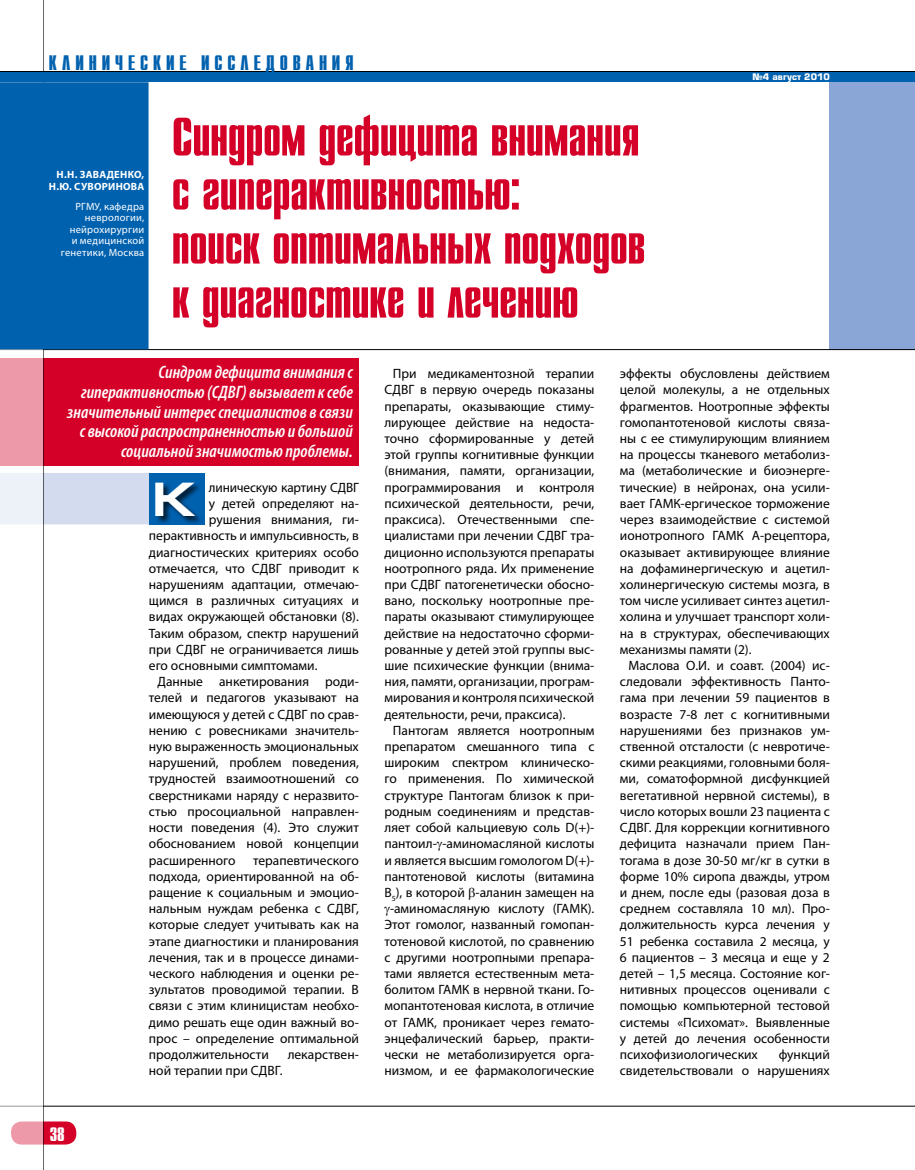
<style>
.page{position:relative;width:915px;height:1170px;background:#fff}
.page>*{position:absolute;margin:0;border:0;box-sizing:border-box;transform-origin:0 0}
.t1{font:54px/54px "Star C";color:#d40028}
.t2{font:700 48px "Europe Ext";color:#fff}
.t3{font:21px "Star C";letter-spacing:.235em;color:#0061af}
.t4{font:19.5px "Star C";color:#fff}
.t5{font:italic 600 condensed 18px/19.8px "Myriad Pro";color:#fff;text-align:right}
.t6{font:13.5px/16.2px "Myriad Pro";color:#000;text-align:justify}
.t7{font:10.5px/11.6px "Myriad Pro";letter-spacing:.025em;color:#fff;text-align:right}
.t8{font:700 10.5px/11.6px "Myriad Pro";letter-spacing:.03em;color:#fff;text-align:right}
.t9{font:700 8.85px "Europe";color:#fff}
</style>
<div class="page">
<hr style="left:0;top:1105px;width:914px;height:1px;background:#000">
<div style="left:829px;top:81px;width:85px;height:269px;background:#8aa6d6"></div>
<div style="left:11px;top:1121px;width:65px;height:23px;background:#d40028;border-radius:11px"></div>
<hr style="left:0;top:349px;width:914px;height:1px;background:#000">
<div style="left:0;top:358px;width:359px;height:108px;background:#d40028"></div>
<div style="left:44px;top:473px;width:105px;height:51px;background:#d3dcef"></div>
<div style="left:149px;top:473px;width:55px;height:51px;background:#0061af"></div>
<div style="left:155px;top:482px;width:48px;height:42px;background:#000;opacity:.7"></div>
<svg style="left:0;top:0;width:44px;height:1169px"></svg>
<div style="left:0;top:82px;width:148px;height:267px;background:#0061af"></div>
<hr style="left:0;top:71px;width:914px;height:2px;background:#000">
<div style="left:0;top:72px;width:914px;height:10px;background:#0061af"></div>
<h3 class="t3" style="left:49px;top:52px;width:306px">клинические исс ледования</h3>
<p class="t8" style="left:49px;top:168px;width:97px">Н.Н. Заваденко,<br>Н.Ю. Суворинова</p>
<p class="t7" style="left:61px;top:200px;width:85px">РГМУ, кафедра неврологии, нейрохирургии<br>и медицинской генетики, Москва</p>
<h1 class="t1" style="left:172px;top:111px;width:474px">Синдром дефицита внимания с гиперактивностью:<br>поиск оптимальных подходов к диагностике и лечению</h1>
<p class="t9" style="left:752px;top:72px;width:79px">№4 август 2010</p>
<h3 class="t5" style="left:67px;top:362px;width:287px">Синдром дефицита внимания с гиперактивностью (СДВГ) вызывает к себе значительный интерес специалистов в связи с высокой распространенностью и большой социальной значимостью проблемы.</h3>
<h2 class="t2" style="left:152px;top:472px;width:45px">К</h2>
<p class="t6" style="left:209px;top:479px;width:151px">линическую картину СДВГ</p>
<p class="t6" style="left:209px;top:495px;width:151px">у детей определяют на-</p>
<p class="t6" style="left:209px;top:511px;width:151px">рушения внимания, ги-</p>
<p class="t6" style="left:149px;top:527px;width:211px">перактивность и импульсивность, в</p>
<p class="t6" style="left:149px;top:543px;width:211px">диагностических критериях особо</p>
<p class="t6" style="left:149px;top:560px;width:211px">отмечается, что СДВГ приводит к</p>
<p class="t6" style="left:149px;top:576px;width:211px">нарушениям адаптации, отмечаю-</p>
<p class="t6" style="left:149px;top:592px;width:211px">щимся в различных ситуациях и</p>
<p class="t6" style="left:149px;top:608px;width:211px">видах окружающей обстановки (8).</p>
<p class="t6" style="left:149px;top:624px;width:211px">Таким образом, спектр нарушений</p>
<p class="t6" style="left:149px;top:641px;width:211px">при СДВГ не ограничивается лишь</p>
<p class="t6" style="left:149px;top:657px;width:170px">его основными симптомами.</p>
<p class="t6" style="left:157px;top:673px;width:203px">Данные анкетирования роди-</p>
<p class="t6" style="left:149px;top:689px;width:211px">телей и педагогов указывают на</p>
<p class="t6" style="left:149px;top:705px;width:211px">имеющуюся у детей с СДВГ по срав-</p>
<p class="t6" style="left:149px;top:722px;width:211px">нению с ровесниками значитель-</p>
<p class="t6" style="left:149px;top:738px;width:211px">ную выраженность эмоциональных</p>
<p class="t6" style="left:149px;top:754px;width:211px">нарушений, проблем поведения,</p>
<p class="t6" style="left:149px;top:770px;width:211px">трудностей взаимоотношений со</p>
<p class="t6" style="left:149px;top:786px;width:211px">сверстниками наряду с неразвито-</p>
<p class="t6" style="left:149px;top:803px;width:211px">стью просоциальной направлен-</p>
<p class="t6" style="left:149px;top:819px;width:211px">ности поведения (4). Это служит</p>
<p class="t6" style="left:149px;top:835px;width:211px">обоснованием новой концепции</p>
<p class="t6" style="left:149px;top:851px;width:88px">расширенного</p>
<p class="t6" style="left:149px;top:851px;width:211px;text-indent:104px">терапевтического подхода, ориентированной на об&shy;ращение к социальным и эмоцио&shy;нальным нуждам ребенка с СДВГ, которые следует учитывать как на этапе диагностики и планирования лечения, так и в процессе динами&shy;ческого наблюдения и оценки ре&shy;зультатов проводимой терапии. В связи с этим клиницистам необхо&shy;димо решать еще один важный во&shy;прос – определение оптимальной продолжительности</p>
<p class="t6" style="left:287px;top:1046px;width:73px">лекарствен-</p>
<h3 class="t4" style="left:50px;top:1123px;width:17px">38</h3>
<p class="t6" style="left:149px;top:1062px;width:135px">ной терапии при СДВГ.</p>
<p class="t6" style="left:384px;top:365px;width:211px;text-indent:9px">При медикаментозной терапии СДВГ в первую очередь показаны препараты, оказывающие стиму&shy;лирующее действие на недоста&shy;точно сформированные у детей этой группы когнитивные функции (внимания, памяти, организации, программирования и контроля психической деятельности, речи, праксиса). Отечественными спе&shy;циалистами при лечении СДВГ тра&shy;диционно используются препараты ноотропного ряда. Их применение при СДВГ патогенетически обосно&shy;вано, поскольку ноотропные пре&shy;параты оказывают стимулирующее действие на недостаточно сформи&shy;рованные у детей этой группы выс&shy;шие психические функции (внима&shy;ния, памяти, организации, програм&shy;мирования и контроля психической деятельности, речи, праксиса).</p>
<p class="t6" style="left:384px;top:722px;width:211px;text-align:right">Пантогам является ноотропным препаратом смешанного типа с широким спектром клиническо&shy;го применения. По химической структуре Пантогам близок к при&shy;родным соединениям и представ&shy;ляет собой кальциевую соль D(+)- пантоил- -аминомасляной кислоты и является высшим гомологом D(+)- пантотеновой кислоты (витамина<br>В<sub>5</sub>), в которой -аланин замещен на -аминомасляную кислоту (ГАМК).<br>Этот гомолог, названный гомопан&shy;тотеновой кислотой, по сравнению с другими ноотропными препара&shy;тами является естественным мета&shy;болитом ГАМК в нервной ткани. Го&shy;мопантотеновая кислота, в отличие от ГАМК, проникает через гемато&shy;энцефалический барьер, практи&shy;чески не метаболизируется орга&shy;низмом, и ее фармакологические</p>
<p class="t6" style="left:619px;top:365px;width:211px">эффекты обусловлены действием целой молекулы, а не отдельных фрагментов. Ноотропные эффекты гомопантотеновой кислоты связа&shy;ны с ее стимулирующим влиянием на процессы тканевого метаболиз&shy;ма (метаболические и биоэнерге&shy;тические) в нейронах, она усили&shy;вает ГАМК-ергическое торможение через взаимодействие с системой ионотропного ГАМК А-рецептора, оказывает активирующее влияние на дофаминергическую и ацетил&shy;холинергическую системы мозга, в том числе усиливает синтез ацетил&shy;холина и улучшает транспорт холи&shy;на в структурах, обеспечивающих механизмы памяти (2).</p>
<p class="t6" style="left:619px;top:657px;width:211px;text-indent:9px">Маслова О.И. и соавт. (2004) ис&shy;следовали эффективность Панто&shy;гама при лечении 59 пациентов в возрасте 7-8 лет с когнитивными нарушениями без признаков ум&shy;ственной отсталости (с невротиче&shy;скими реакциями, головными боля&shy;ми, соматоформной дисфункцией вегетативной нервной системы), в число которых вошли 23 пациента с СДВГ. Для коррекции когнитивного дефицита назначали прием Пан&shy;тогама в дозе 30-50 мг/кг в сутки в форме 10% сиропа дважды, утром и днем, после еды (разовая доза в среднем составляла 10 мл). Про&shy;должительность курса лечения у 51 ребенка составила 2 месяца, у 6 пациентов – 3 месяца и еще у 2 детей – 1,5 месяца. Состояние ког&shy;нитивных процессов оценивали с помощью компьютерной тестовой системы «Психомат». Выявленные у детей до лечения особенности психофизиологических</p>
<p class="t6" style="left:619px;top:1046px;width:211px;text-align:right">функций<br>свидетельствовали о нарушениях</p>
</div>
